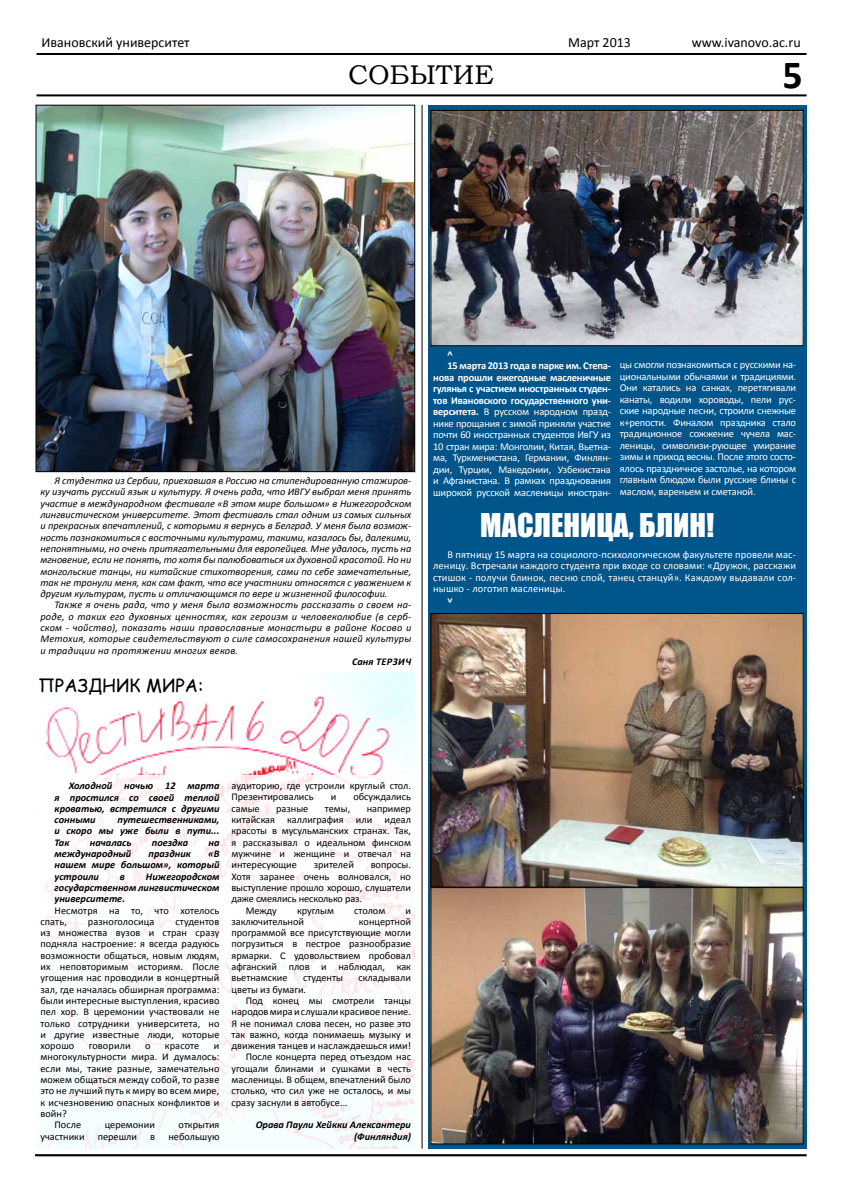
<style>
.page{position:relative;width:842px;height:1191px;background:#fff}
.page>*{position:absolute;margin:0;border:0;box-sizing:border-box;transform-origin:0 0}
.t1{font:700 40px "Calibri";color:#000}
.t2{font:30px "Impact";color:#fff}
.t3{font:27px "Bookman Old Style";color:#000}
.t4{font:18px "Comic Sans MS";color:#000}
.t5{font:14px "Calibri";color:#000}
.t6{font:10.5px/11.5px "Calibri";letter-spacing:-.02em;color:#fff;text-align:justify}
.t7{font:700 10.5px "Calibri";letter-spacing:-.02em;color:#fff}
.t8{font:10.3px/11.3px "Calibri";color:#000;text-align:justify}
.t9{font:italic 10.3px/11.3px "Calibri";letter-spacing:.005em;color:#000;text-align:justify}
.t10{font:italic 700 10.3px/11.3px "Calibri";color:#000;text-align:justify}
.t11{font:italic 700 10.3px "Calibri";letter-spacing:.04em;color:#000}
.s1{font-weight:700}
</style>
<div class="page">
<svg style="left:35px;top:53px;width:398px;height:1087px"></svg>
<div style="left:428px;top:105px;width:378px;height:1043px;background:#00558b"></div>
<hr style="left:37px;top:94px;width:769px;height:2px;background:#000">
<hr style="left:37px;top:53px;width:769px;height:2px;background:#000">
<hr style="left:33px;top:745px;width:48px;height:1px;background:#fff">
<hr style="left:35px;top:1154px;width:771px;height:2px;background:#000">
<img style="left:36px;top:672px;width:379px;height:103px">
<img style="left:38px;top:107px;width:375px;height:363px">
<div style="left:36px;top:105px;width:379px;height:367px;border:1px solid #000"></div>
<div style="left:35px;top:775px;width:386px;height:375px;background:#fff"></div>
<img style="left:433px;top:112px;width:368px;height:232px">
<div style="left:431px;top:110px;width:372px;height:236px;border:1px solid #000"></div>
<img style="left:433px;top:615px;width:368px;height:527px">
<div style="left:431px;top:613px;width:372px;height:274px;border:1px solid #000"></div>
<div style="left:431px;top:887px;width:372px;height:257px;border:1px solid #000"></div>
<hr style="left:422px;top:105px;width:1px;height:1043px;background:#000">
<h3 class="t5" style="left:41px;top:34px;width:150px">Ивановский университет</h3>
<h3 class="t5" style="left:568px;top:34px;width:64px">Март 2013</h3>
<h3 class="t5" style="left:692px;top:34px;width:110px">www.ivanovo.ac.ru</h3>
<h3 class="t3" style="left:348px;top:57px;width:147px">СОБЫТИЕ</h3>
<h1 class="t1" style="left:782px;top:49px;width:22px">5</h1>
<p class="t9" style="left:40px;top:474px;width:372px;text-indent:14px">Я студентка из Сербии, приехавшая в Россию на стипендированную стажиров&shy;ку изучать русский язык и культуру. Я очень рада, что ИВГУ выбрал меня принять участие в международном фестивале «В этом мире большом» в Нижегородском лингвистическом университете. Этот фестиваль стал одним из самых сильных и прекрасных впечатлений, с которыми я вернусь в Белград. У меня была возмож&shy;ность познакомиться с восточными культурами, такими, казалось бы, далекими, непонятными, но очень притягательными для европейцев. Мне удалось, пусть на мгновение, если не понять, то хотя бы полюбоваться их духовной красотой. Но ни монгольские танцы, ни китайские стихотворения, сами по себе замечательные, так не тронули меня, как сам факт, что все участники относятся с уважением к другим культурам, пусть и отличающимся по вере и жизненной философии.</p>
<p class="t9" style="left:40px;top:599px;width:372px;text-indent:14px">Также я очень рада, что у меня была возможность рассказать о своем на&shy;роде, о таких его духовных ценностях, как героизм и человеколюбие (в серб&shy;ском - чойство), показать наши православные монастыри в районе Косово и Метохия, которые свидетельствуют о силе самосохранения нашей культуры и традиции на протяжении многих веков.</p>
<p class="t11" style="left:352px;top:655px;width:61px">Саня Терзич</p>
<h3 class="t4" style="left:39px;top:672px;width:166px">ПРАЗДНИК МИРА:</h3>
<p class="t7" style="left:447px;top:348px;width:7px">^</p>
<p class="t7" style="left:447px;top:359px;width:165px">15 марта 2013 года в парке им. Степа-</p>
<p class="t7" style="left:433px;top:371px;width:179px">нова прошли ежегодные масленичные</p>
<p class="t7" style="left:433px;top:382px;width:179px">гулянья с участием иностранных студен-</p>
<p class="t7" style="left:433px;top:394px;width:179px">тов Ивановского государственного уни-</p>
<p class="t6" style="left:433px;top:406px;width:179px"><span class="s1">верситета.</span> В русском народном празд-</p>
<p class="t6" style="left:433px;top:418px;width:179px">нике прощания с зимой приняли участие</p>
<p class="t6" style="left:433px;top:429px;width:179px">почти 60 иностранных студентов ИвГУ из</p>
<p class="t6" style="left:433px;top:441px;width:179px">10 стран мира: Монголии, Китая, Вьетна-</p>
<p class="t6" style="left:433px;top:452px;width:179px">ма, Туркменистана, Германии, Финлян-</p>
<p class="t6" style="left:433px;top:464px;width:179px">дии, Турции, Македонии, Узбекистана</p>
<p class="t6" style="left:433px;top:475px;width:179px">и Афганистана. В рамках празднования</p>
<p class="t6" style="left:433px;top:487px;width:179px">широкой русской масленицы иностран-</p>
<p class="t6" style="left:620px;top:359px;width:178px">цы смогли познакомиться с русскими на&shy;циональными обычаями и традициями.<br>Они катались на санках, перетягивали канаты, водили хороводы, пели рус&shy;ские народные песни, строили снежные к+репости. Финалом праздника стало традиционное сожжение чучела мас&shy;леницы, символизи-рующее умирание зимы и приход весны. После этого состо&shy;ялось праздничное застолье, на котором главным блюдом были русские блины с маслом, вареньем и сметаной.</p>
<h2 class="t2" style="left:480px;top:502px;width:235px">Масленица, блин!</h2>
<p class="t6" style="left:433px;top:549px;width:364px;text-indent:14px">В пятницу 15 марта на социолого-психологическом факультете провели мас&shy;леницу. Встречали каждого студента при входе со словами: «Дружок, расскажи стишок - получи блинок, песню спой, танец станцуй». Каждому выдавали сол&shy;нышко - логотип масленицы.</p>
<p class="t10" style="left:55px;top:780px;width:166px;text-indent:14px">Холодной ночью 12 марта я простился со своей теплой кроватью, встретился с другими сонными</p>
<p class="t10" style="left:55px;top:814px;width:166px;text-indent:63px">путешественниками, и скоро мы уже были в пути...<br>Так</p>
<p class="t10" style="left:90px;top:836px;width:43px">началась</p>
<p class="t10" style="left:152px;top:836px;width:38px">поездка</p>
<p class="t10" style="left:208px;top:836px;width:13px">на</p>
<p class="t10" style="left:55px;top:848px;width:78px">международный</p>
<p class="t10" style="left:149px;top:848px;width:44px">праздник</p>
<p class="t10" style="left:55px;top:848px;width:166px;text-indent:154px">«В нашем мире большом», который устроили</p>
<p class="t10" style="left:55px;top:870px;width:166px;text-indent:91px">Нижегородском государственном лингвистическом университете.</p>
<p class="t8" style="left:40px;top:904px;width:181px;text-indent:14px">Несмотря на то, что хотелось спать,</p>
<p class="t10" style="left:120px;top:870px;width:7px">в</p>
<p class="t8" style="left:40px;top:915px;width:181px;text-indent:135px">студентов из множества вузов и стран сразу подняла настроение: я всегда радуюсь возможности общаться, новым людям, их неповторимым историям. После угощения нас проводили в концертный зал, где началась обширная программа: были интересные выступления, красиво пел хор. В церемонии участвовали не только сотрудники университета, но и другие известные люди, которые хорошо</p>
<p class="t8" style="left:88px;top:915px;width:68px">разноголосица</p>
<p class="t8" style="left:89px;top:1040px;width:43px">говорили</p>
<p class="t8" style="left:145px;top:1040px;width:7px">о</p>
<p class="t8" style="left:165px;top:1040px;width:36px">красоте</p>
<p class="t8" style="left:214px;top:1040px;width:7px">и</p>
<p class="t8" style="left:40px;top:1051px;width:181px">многокультурности мира. И думалось:</p>
<p class="t8" style="left:40px;top:1062px;width:181px">если мы, такие разные, замечательно</p>
<p class="t8" style="left:40px;top:1074px;width:181px">можем общаться между собой, то разве</p>
<p class="t8" style="left:40px;top:1085px;width:181px">это не лучший путь к миру во всем мире,</p>
<p class="t8" style="left:40px;top:1096px;width:181px">к исчезновению опасных конфликтов и</p>
<p class="t8" style="left:40px;top:1108px;width:28px">войн?</p>
<p class="t8" style="left:55px;top:1119px;width:28px">После</p>
<p class="t8" style="left:105px;top:1119px;width:52px">церемонии</p>
<p class="t8" style="left:179px;top:1119px;width:42px">открытия</p>
<p class="t8" style="left:40px;top:1130px;width:46px">участники</p>
<p class="t8" style="left:98px;top:1130px;width:41px">перешли</p>
<p class="t8" style="left:150px;top:1130px;width:6px">в</p>
<p class="t8" style="left:168px;top:1130px;width:53px">небольшую</p>
<p class="t8" style="left:231px;top:780px;width:181px">аудиторию, где устроили круглый стол.<br>Презентировались</p>
<p class="t8" style="left:331px;top:791px;width:7px">и</p>
<p class="t8" style="left:353px;top:791px;width:59px">обсуждались</p>
<p class="t8" style="left:231px;top:802px;width:181px;text-indent:135px">например китайская каллиграфия или идеал красоты в мусульманских странах. Так, я рассказывал о идеальном финском мужчине и женщине и отвечал на интересующие</p>
<p class="t8" style="left:231px;top:802px;width:30px">самые</p>
<p class="t8" style="left:276px;top:802px;width:34px">разные</p>
<p class="t8" style="left:325px;top:802px;width:27px">темы,</p>
<p class="t8" style="left:314px;top:859px;width:42px">зрителей</p>
<p class="t8" style="left:371px;top:859px;width:42px">вопросы.</p>
<p class="t8" style="left:231px;top:870px;width:181px">Хотя заранее очень волновался, но</p>
<p class="t8" style="left:231px;top:882px;width:181px">выступление прошло хорошо, слушатели</p>
<p class="t8" style="left:231px;top:893px;width:132px">даже смеялись несколько раз.</p>
<p class="t8" style="left:246px;top:904px;width:33px">Между</p>
<p class="t8" style="left:297px;top:904px;width:39px">круглым</p>
<p class="t8" style="left:354px;top:904px;width:33px">столом</p>
<p class="t8" style="left:405px;top:904px;width:7px">и</p>
<p class="t8" style="left:231px;top:915px;width:74px">заключительной</p>
<p class="t8" style="left:231px;top:915px;width:181px;text-indent:127px">концертной программой все присутствующие могли погрузиться в пестрое разнообразие ярмарки. С удовольствием пробовал афганский плов и наблюдал, как вьетнамские</p>
<p class="t8" style="left:303px;top:972px;width:41px">студенты</p>
<p class="t8" style="left:358px;top:972px;width:54px">складывали</p>
<p class="t8" style="left:231px;top:983px;width:76px">цветы из бумаги.</p>
<p class="t8" style="left:246px;top:995px;width:167px">Под конец мы смотрели танцы</p>
<p class="t8" style="left:231px;top:1006px;width:181px">народов мира и слушали красивое пение.</p>
<p class="t8" style="left:231px;top:1017px;width:181px">Я не понимал слова песен, но разве это</p>
<p class="t8" style="left:231px;top:1028px;width:181px">так важно, когда понимаешь музыку и</p>
<p class="t8" style="left:231px;top:1040px;width:181px">движения танцев и наслаждаешься ими!</p>
<p class="t8" style="left:246px;top:1051px;width:167px">После концерта перед отъездом нас</p>
<p class="t8" style="left:231px;top:1062px;width:181px">угощали блинами и сушками в честь</p>
<p class="t8" style="left:231px;top:1074px;width:181px">масленицы. В общем, впечатлений было</p>
<p class="t8" style="left:231px;top:1085px;width:181px">столько, что сил уже не осталось, и мы</p>
<p class="t8" style="left:231px;top:1096px;width:118px">сразу заснули в автобусе...</p>
<p class="t10" style="left:256px;top:1119px;width:157px;text-align:right">Орава Паули Хейкки Алексантери (Финляндия)</p>
</div>
